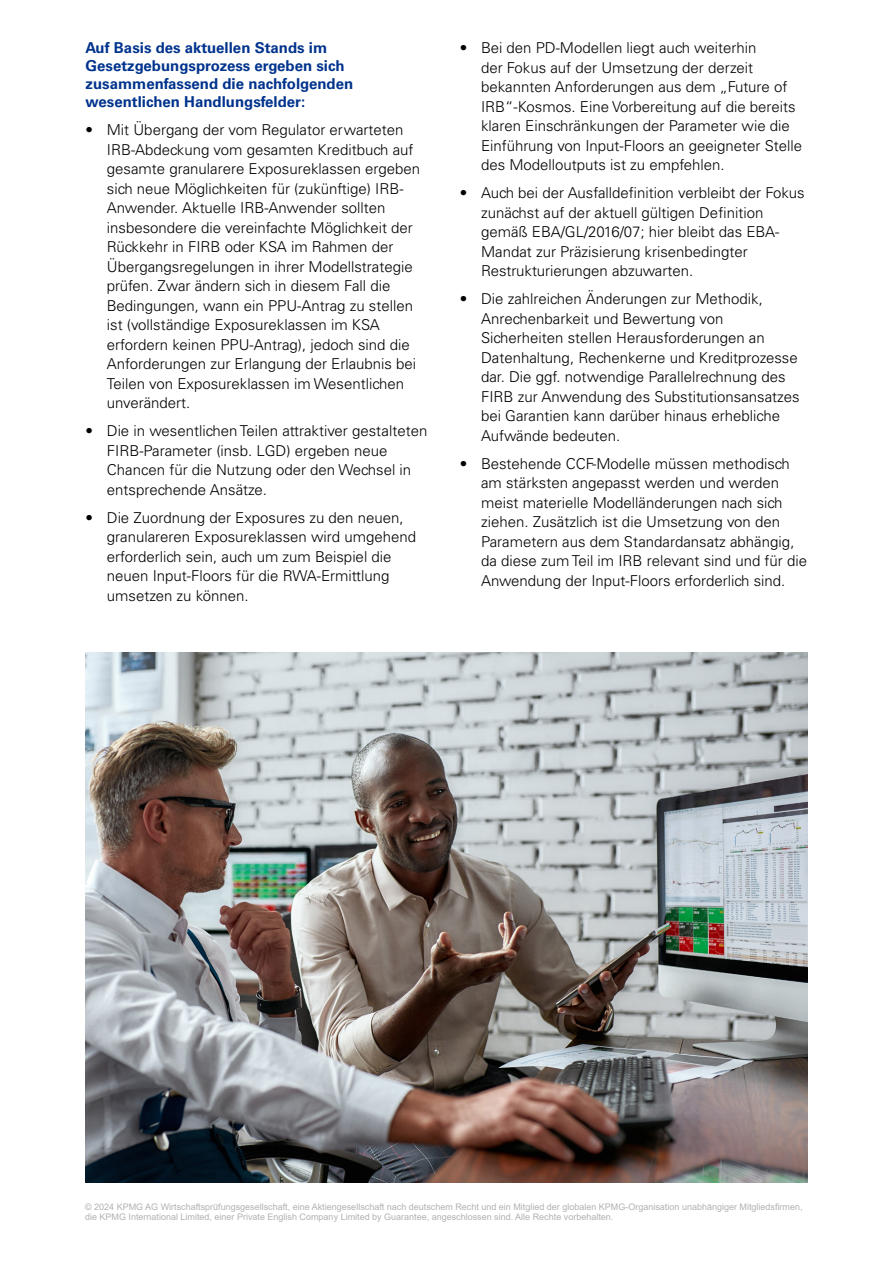
<style>
.page{position:relative;width:893px;height:1263px;background:#fff}
.page>*{position:absolute;margin:0;border:0;box-sizing:border-box;transform-origin:0 0}
.t1{font:300 15px/19.5px "Univers LT Std";color:#000}
.Subheading{font:700 15px/18px "Univers LT Std";color:#00338d}
.t2{font:9px/10.8px "Arial";color:#b2b2b2}
</style>
<div class="page">
<img style="left:85px;top:653px;width:723px;height:529px">
<p class="Subheading" style="left:86px;top:39px;width:269px">Auf Basis des aktuellen Stands im Gesetzgebungsprozess ergeben sich zusammenfassend die nachfolgenden wesentlichen Handlungsfelder:</p>
<p class="t1" style="left:107px;top:120px;width:315px;text-indent:-21px">• Mit Übergang der vom Regulator erwarteten IRB-Abdeckung vom gesamten Kreditbuch auf gesamte granularere Exposureklassen ergeben sich neue Möglichkeiten für (zukünftige) IRB-Anwender. Aktuelle IRB-Anwender sollten insbesondere die vereinfachte Möglichkeit der Rückkehr in FIRB oder KSA im Rahmen der Übergangsregelungen in ihrer Modellstrategie prüfen. Zwar ändern sich in diesem Fall die Bedingungen, wann ein PPU-Antrag zu stellen ist (vollständige Exposureklassen im KSA erfordern keinen PPU-Antrag), jedoch sind die Anforderungen zur Erlangung der Erlaubnis bei Teilen von Exposureklassen im Wesentlichen unverändert.</p>
<p class="t1" style="left:107px;top:421px;width:322px;text-indent:-21px">• Die in wesentlichen Teilen attraktiver gestalteten FIRB-Parameter (insb. LGD) ergeben neue Chancen für die Nutzung oder den Wechsel in entsprechende Ansätze.</p>
<p class="t1" style="left:107px;top:508px;width:311px;text-indent:-21px">• Die Zuordnung der Exposures zu den neuen, granulareren Exposureklassen wird umgehend erforderlich sein, auch um zum Beispiel die neuen Input-Floors für die RWA-Ermittlung umsetzen zu können.</p>
<p class="t1" style="left:481px;top:38px;width:323px;text-indent:-21px">• Bei den PD-Modellen liegt auch weiterhin<br>der Fokus auf der Umsetzung der derzeit bekannten Anforderungen aus dem „Future of IRB“-Kosmos. Eine Vorbereitung auf die bereits klaren Einschränkungen der Parameter wie die Einführung von Input-Floors an geeigneter Stelle des Modelloutputs ist zu empfehlen.</p>
<p class="t1" style="left:481px;top:183px;width:325px;text-indent:-21px">• Auch bei der Ausfalldefinition verbleibt der Fokus zunächst auf der aktuell gültigen Definition gemäß EBA/GL/2016/07; hier bleibt das EBA-Mandat zur Präzisierung krisenbedingter Restrukturierungen abzuwarten.</p>
<p class="t1" style="left:481px;top:289px;width:320px;text-indent:-21px">• Die zahlreichen Änderungen zur Methodik, Anrechenbarkeit und Bewertung von Sicherheiten stellen Herausforderungen an Datenhaltung, Rechenkerne und Kreditprozesse dar. Die ggf. notwendige Parallelrechnung des FIRB zur Anwendung des Substitutionsansatzes bei Garantien kann darüber hinaus erhebliche Aufwände bedeuten.</p>
<p class="t1" style="left:481px;top:454px;width:327px;text-indent:-21px">• Bestehende CCF-Modelle müssen methodisch am stärksten angepasst werden und werden meist materielle Modelländerungen nach sich ziehen. Zusätzlich ist die Umsetzung von den Parametern aus dem Standardansatz abhängig, da diese zum Teil im IRB relevant sind und für die Anwendung der Input-Floors erforderlich sind.</p>
<p class="t2" style="left:85px;top:1201px;width:719px">© 2024 KPMG AG Wirtschaftsprüfungsgesellschaft, eine Aktiengesellschaft nach deutschem Recht und ein Mitglied der globalen KPMG-Organisation unabhängiger Mitgliedsfirmen, die KPMG International Limited, einer Private English Company Limited by Guarantee, angeschlossen sind. Alle Rechte vorbehalten.</p>
</div>
